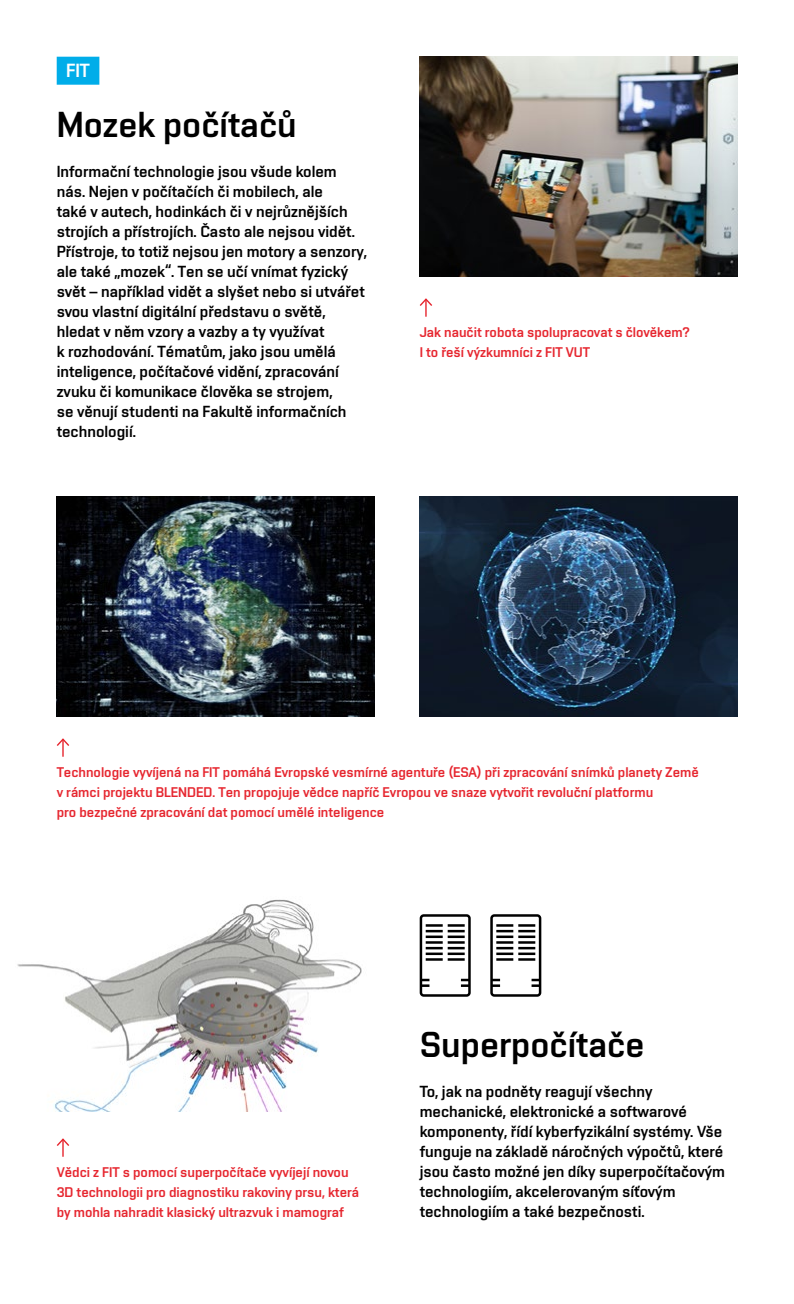
<style>
.page{position:relative;width:794px;height:1304px;background:#fff}
.page>*{position:absolute;margin:0;border:0;box-sizing:border-box;transform-origin:0 0}
.t1{font:36px "Vafle VUT";color:#000}
.t2{font:19px "Vafle VUT";color:#fff}
.t3{font:16px/20px "Vafle VUT";color:#000}
.t4{font:14px/20px "Vafle VUT";color:#e6262f}
</style>
<div class="page">
<img style="left:17px;top:899px;width:345px;height:212px">
<div style="left:57px;top:57px;width:42px;height:28px;background:#00ade9"></div>
<img style="left:420px;top:497px;width:317px;height:220px">
<img style="left:57px;top:497px;width:317px;height:220px">
<img style="left:420px;top:57px;width:317px;height:220px">
<svg style="left:56px;top:1138px;width:14px;height:19px"></svg>
<svg style="left:56px;top:738px;width:14px;height:19px"></svg>
<svg style="left:419px;top:298px;width:13px;height:19px"></svg>
<div style="left:420px;top:914px;width:51px;height:83px;border:2px solid #000;border-radius:3px"></div>
<hr style="left:426px;top:924px;width:17px;height:3px;background:#000">
<hr style="left:448px;top:924px;width:17px;height:3px;background:#000">
<svg style="left:426px;top:930px;width:39px;height:8px"></svg>
<hr style="left:426px;top:941px;width:17px;height:3px;background:#000">
<hr style="left:448px;top:941px;width:17px;height:3px;background:#000">
<svg style="left:426px;top:947px;width:39px;height:8px"></svg>
<hr style="left:426px;top:958px;width:17px;height:3px;background:#000">
<svg style="left:421px;top:979px;width:8px;height:8px"></svg>
<svg style="left:461px;top:979px;width:8px;height:8px"></svg>
<hr style="left:448px;top:958px;width:17px;height:3px;background:#000">
<div style="left:490px;top:914px;width:51px;height:83px;border:2px solid #000;border-radius:3px"></div>
<hr style="left:496px;top:924px;width:17px;height:3px;background:#000">
<hr style="left:518px;top:924px;width:17px;height:3px;background:#000">
<svg style="left:496px;top:930px;width:39px;height:8px"></svg>
<hr style="left:496px;top:941px;width:17px;height:3px;background:#000">
<hr style="left:518px;top:941px;width:17px;height:3px;background:#000">
<svg style="left:496px;top:947px;width:39px;height:8px"></svg>
<hr style="left:496px;top:958px;width:17px;height:3px;background:#000">
<svg style="left:491px;top:979px;width:9px;height:8px"></svg>
<svg style="left:531px;top:979px;width:9px;height:8px"></svg>
<hr style="left:518px;top:958px;width:17px;height:3px;background:#000">
<p class="t2" style="left:66px;top:59px;width:25px">FIT</p>
<h1 class="t1" style="left:57px;top:103px;width:241px">Mozek počítačů</h1>
<p class="t3" style="left:57px;top:161px;width:312px">Informační technologie jsou všude kolem nás. Nejen v počítačích či mobilech, ale<br>také v autech, hodinkách či v nejrůznějších strojích a přístrojích. Často ale nejsou vidět.<br>Přístroje, to totiž nejsou jen motory a senzory, ale také „mozek“. Ten se učí vnímat fyzický svět – například vidět a slyšet nebo si utvářet svou vlastní digitální představu o světě, hledat v něm vzory a vazby a ty využívat<br>k rozhodování. Tématům, jako jsou umělá inteligence, počítačové vidění, zpracování zvuku či komunikace člověka se strojem,<br>se věnují studenti na Fakultě informačních technologií.</p>
<p class="t4" style="left:420px;top:322px;width:271px">Jak naučit robota spolupracovat s člověkem?<br>I to řeší výzkumníci z FIT VUT</p>
<p class="t4" style="left:57px;top:762px;width:643px">Technologie vyvíjená na FIT pomáhá Evropské vesmírné agentuře (ESA) při zpracování snímků planety Země v rámci projektu BLENDED. Ten propojuje vědce napříč Evropou ve snaze vytvořit revoluční platformu<br>pro bezpečné zpracování dat pomocí umělé inteligence</p>
<p class="t4" style="left:57px;top:1162px;width:304px">Vědci z FIT s pomocí superpočítače vyvíjejí novou<br>3D technologii pro diagnostiku rakoviny prsu, která by mohla nahradit klasický ultrazvuk i mamograf</p>
<h1 class="t1" style="left:420px;top:1023px;width:226px">Superpočítače</h1>
<p class="t3" style="left:420px;top:1081px;width:307px">To, jak na podněty reagují všechny mechanické, elektronické a softwarové komponenty, řídí kyberfyzikální systémy. Vše funguje na základě náročných výpočtů, které jsou často možné jen díky superpočítačovým technologiím, akcelerovaným síťovým technologiím a také bezpečnosti.</p>
</div>
